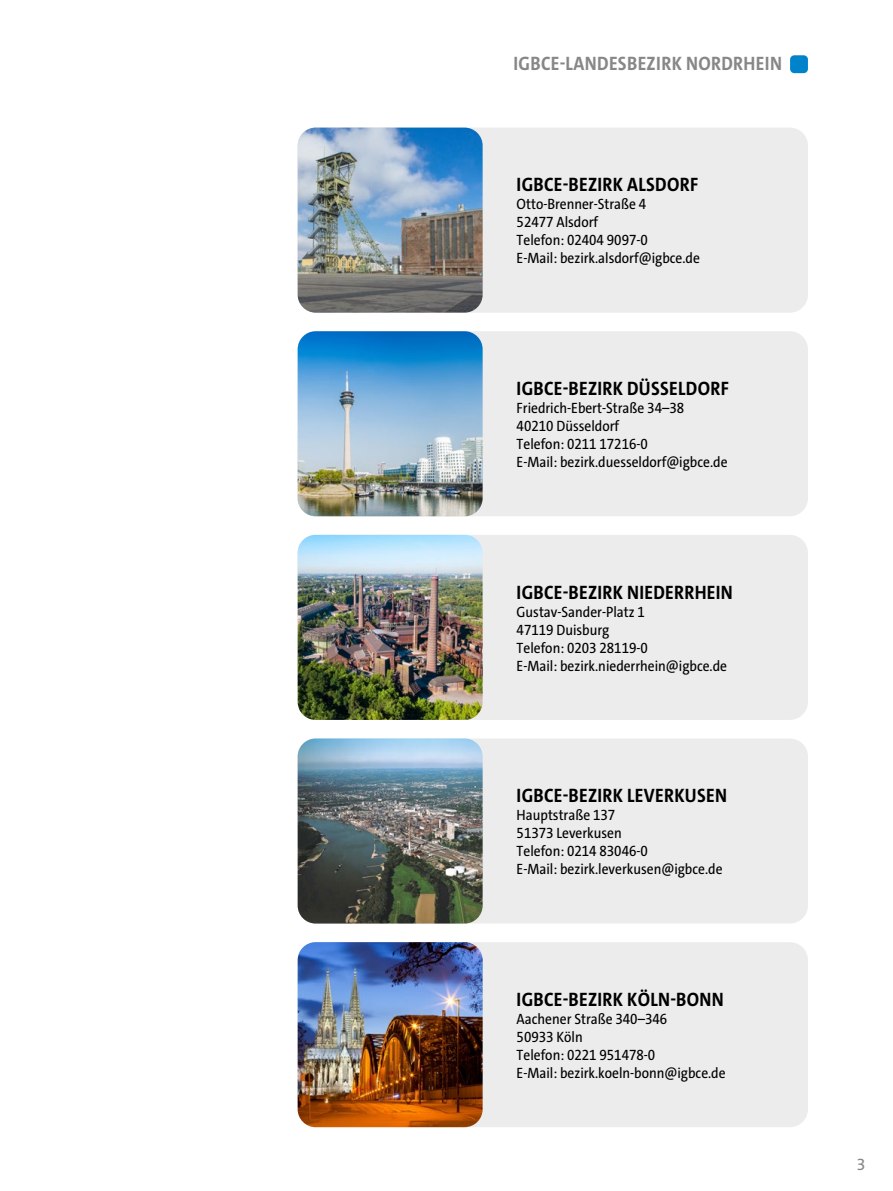
<style>
.page{position:relative;width:893px;height:1191px;background:#fff}
.page>*{position:absolute;margin:0;border:0;box-sizing:border-box;transform-origin:0 0}
.t1{font:700 19.5px "The Sans S Cd";letter-spacing:.015em;color:#000}
.t2{font:700 19.5px "The Sans S Cd";letter-spacing:.015em;color:#868786}
.t3{font:16.5px "The Sans";color:#868786}
.t4{font:15px/18px "The Sans S Cd";color:#000}
</style>
<div class="page">
<div style="left:790px;top:55px;width:18px;height:18px;background:#0083ca;border-radius:4px"></div>
<div style="left:298px;top:535px;width:510px;height:185px;background:#ececec;border-radius:18px"></div>
<img style="left:298px;top:535px;width:185px;height:185px">
<div style="left:298px;top:331px;width:510px;height:185px;background:#ececec;border-radius:18px"></div>
<img style="left:298px;top:331px;width:185px;height:185px">
<div style="left:298px;top:942px;width:510px;height:185px;background:#ececec;border-radius:18px"></div>
<img style="left:298px;top:942px;width:185px;height:185px">
<div style="left:298px;top:738px;width:510px;height:185px;background:#ececec;border-radius:18px"></div>
<img style="left:298px;top:738px;width:185px;height:185px">
<div style="left:298px;top:128px;width:510px;height:185px;background:#ececec;border-radius:18px"></div>
<img style="left:298px;top:128px;width:185px;height:185px">
<h1 class="t2" style="left:514px;top:51px;width:270px">IGBCE-LANDESBEZIRK NORDRHEIN</h1>
<h1 class="t1" style="left:517px;top:172px;width:183px">IGBCE-BEZIRK ALSDORF</h1>
<p class="t4" style="left:517px;top:195px;width:185px">Otto-Brenner-Straße 4<br>52477 Alsdorf<br>Telefon: 02404 9097-0<br>E-Mail: bezirk.alsdorf@igbce.de</p>
<h1 class="t1" style="left:517px;top:376px;width:214px">IGBCE-BEZIRK DÜSSELDORF</h1>
<p class="t4" style="left:517px;top:399px;width:212px">Friedrich-Ebert-Straße 34–38<br>40210 Düsseldorf<br>Telefon: 0211 17216-0<br>E-Mail: bezirk.duesseldorf@igbce.de</p>
<h1 class="t1" style="left:517px;top:579px;width:218px">IGBCE-BEZIRK NIEDERRHEIN</h1>
<p class="t4" style="left:517px;top:602px;width:212px">Gustav-Sander-Platz 1<br>47119 Duisburg<br>Telefon: 0203 28119-0<br>E-Mail: bezirk.niederrhein@igbce.de</p>
<h1 class="t1" style="left:517px;top:783px;width:212px">IGBCE-BEZIRK LEVERKUSEN</h1>
<p class="t4" style="left:517px;top:806px;width:207px">Hauptstraße 137<br>51373 Leverkusen<br>Telefon: 0214 83046-0<br>E-Mail: bezirk.leverkusen@igbce.de</p>
<h1 class="t1" style="left:517px;top:986px;width:208px">IGBCE-BEZIRK KÖLN-BONN</h1>
<p class="t4" style="left:517px;top:1010px;width:210px">Aachener Straße 340–346<br>50933 Köln<br>Telefon: 0221 951478-0<br>E-Mail: bezirk.koeln-bonn@igbce.de</p>
<p class="t3" style="left:856px;top:1154px;width:11px">3</p>
</div>
